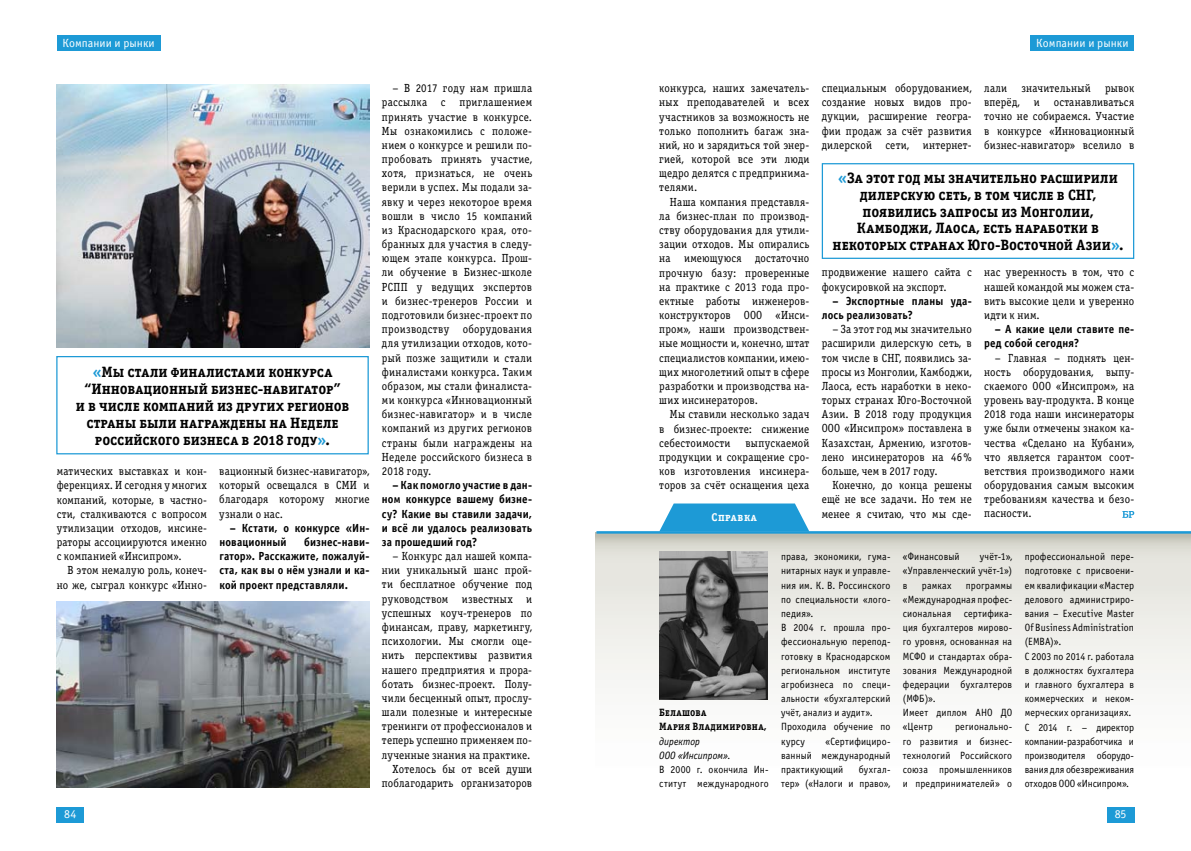
<style>
.page{position:relative;width:1191px;height:851px;background:#fff}
.page>*{position:absolute;margin:0;border:0;box-sizing:border-box;transform-origin:0 0}
.t1{font:15px/16.9px "Officina Serif Bold SCC";color:#000;text-align:center}
.t2{font:11.88px "Officina Sans Book C";color:#fff}
.t3{font:11.75px/14.1px "Officina Serif Book C";letter-spacing:.015em;color:#000;text-align:justify;scale:.93 1}
.t4{font:11.75px/14.1px "Officina Sans Bold C";letter-spacing:.015em;color:#000;scale:.93 1}
.t5{font:11.25px "Officina Serif Bold SCC";letter-spacing:.045em;color:#fff}
.t6{font:10.62px/14.1px "Officina Serif Bold SCC";letter-spacing:.03em;color:#000;scale:.94 1}
.t7{font:italic 10.62px/14.1px "Officina Sans Book C";color:#000;scale:.94 1}
.t8{font:10.5px/14.1px "Officina Sans Book C";letter-spacing:.01em;color:#000;scale:.94 1}
.s1{color:#1d9ad6}
</style>
<div class="page">
<div style="left:1030px;top:35px;width:104px;height:16px;background:#1d9ad6"></div>
<div style="left:1107px;top:806px;width:27px;height:16px;background:#1d9ad6"></div>
<div style="left:57px;top:806px;width:27px;height:16px;background:#1d9ad6"></div>
<svg style="left:595px;top:532px;width:596px;height:168px"></svg>
<hr style="left:596px;top:531px;width:595px;height:2px;background:#1d9ad6">
<svg style="left:659px;top:503px;width:150px;height:28px"></svg>
<div style="left:57px;top:35px;width:104px;height:16px;background:#1d9ad6"></div>
<svg style="left:1122px;top:511px;width:12px;height:7px"></svg>
<img style="left:659px;top:551px;width:108px;height:148px">
<div style="left:821px;top:163px;width:313px;height:96px;border:1px solid #1d9ad6"></div>
<img style="left:56px;top:85px;width:313px;height:262px">
<div style="left:56px;top:356px;width:313px;height:98px;border:1px solid #1d9ad6"></div>
<img style="left:57px;top:601px;width:312px;height:186px">
<p class="t2" style="left:62px;top:37px;width:94px">Компании и рынки</p>
<p class="t1" style="left:76px;top:363px;width:275px"><span class="s1">«</span>Мы стали финалистами конкурса “Инновационный бизнес-навигатор”<br>и в числе компаний из других регионов страны были награждены на Неделе российского бизнеса в 2018 году<span class="s1">»</span>.</p>
<p class="t3" style="left:57px;top:464px;width:163px">матических выставках и кон&shy;ференциях. И сегодня у многих компаний, которые, в частно&shy;сти, сталкиваются с вопросом утилизации отходов, инсине&shy;раторы ассоциируются именно с компанией «Инсипром».</p>
<p class="t3" style="left:57px;top:563px;width:163px;text-align:right">В этом немалую роль, конеч&shy;но же, сыграл конкурс «Инно-</p>
<p class="t3" style="left:219px;top:464px;width:163px">вационный бизнес-навигатор», который освещался в СМИ и благодаря которому многие узнали о нас.</p>
<p class="t4" style="left:219px;top:521px;width:163px;text-indent:11px">– Кстати, о конкурсе «Ин&shy;новационный</p>
<p class="t4" style="left:219px;top:535px;width:163px;text-align:justify;text-indent:85px">бизнес-нави&shy;гатор». Расскажите, пожалуй&shy;ста, как вы о нём узнали и ка&shy;кой проект представляли.</p>
<p class="t2" style="left:64px;top:807px;width:14px">84</p>
<p class="t3" style="left:382px;top:81px;width:163px;text-indent:11px">– В 2017 году нам пришла рассылка с приглашением принять участие в конкурсе.<br>Мы ознакомились с положе&shy;нием о конкурсе и решили по&shy;пробовать принять участие, хотя, признаться, не очень верили в успех. Мы подали за&shy;явку и через некоторое время вошли в число 15 компаний из Краснодарского края, ото&shy;бранных для участия в следу&shy;ющем этапе конкурса. Прош&shy;ли обучение в Бизнес-школе РСПП у ведущих экспертов и бизнес-тренеров России и подготовили бизнес-проект по производству оборудования для утилизации отходов, кото&shy;рый позже защитили и стали финалистами конкурса. Таким образом, мы стали финалиста&shy;ми конкурса «Инновационный бизнес-навигатор» и в числе компаний из других регионов страны были награждены на Неделе российского бизнеса в 2018 году.</p>
<p class="t4" style="left:382px;top:478px;width:163px;text-align:justify;text-indent:11px">– Как помогло участие в дан&shy;ном конкурсе вашему бизне&shy;су? Какие вы ставили задачи, и всё ли удалось реализовать за прошедший год?</p>
<p class="t3" style="left:382px;top:549px;width:163px;text-align:right">– Конкурс дал нашей компа&shy;нии уникальный шанс прой&shy;ти бесплатное обучение под руководством известных и успешных коуч-тренеров по финансам, праву, маркетингу, психологии. Мы смогли оце&shy;нить перспективы развития нашего предприятия и прора&shy;ботать бизнес-проект. Полу&shy;чили бесценный опыт, прослу&shy;шали полезные и интересные тренинги от профессионалов и теперь успешно применяем по&shy;лученные знания на практике.<br>Хотелось бы от всей души поблагодарить организаторов</p>
<p class="t2" style="left:1036px;top:37px;width:94px">Компании и рынки</p>
<p class="t3" style="left:659px;top:81px;width:163px">конкурса, наших замечатель&shy;ных преподавателей и всех участников за возможность не только пополнить багаж зна&shy;ний, но и зарядиться той энер&shy;гией, которой все эти люди щедро делятся с предпринима&shy;телями.</p>
<p class="t3" style="left:659px;top:195px;width:163px;text-indent:11px">Наша компания представля&shy;ла бизнес-план по производ&shy;ству оборудования для утили&shy;зации отходов. Мы опирались на имеющуюся достаточно прочную базу: проверенные на практике с 2013 года про&shy;ектные работы инженеров&shy;конструкторов ООО «Инси&shy;пром», наши производствен&shy;ные мощности и, конечно, штат специалистов компании, имею&shy;щих многолетний опыт в сфере разработки и производства на&shy;ших инсинераторов.</p>
<p class="t3" style="left:659px;top:407px;width:163px;text-indent:11px">Мы ставили несколько задач в бизнес-проекте: снижение себестоимости</p>
<p class="t3" style="left:659px;top:436px;width:163px;text-indent:86px">выпускаемой продукции и сокращение сро&shy;ков изготовления инсинера&shy;торов за счёт оснащения цеха</p>
<p class="t5" style="left:711px;top:510px;width:47px">Справка</p>
<p class="t3" style="left:821px;top:81px;width:163px">специальным оборудованием, создание новых видов про&shy;дукции, расширение геогра&shy;фии продаж за счёт развития дилерской сети, интернет-</p>
<p class="t3" style="left:984px;top:81px;width:163px">лали значительный рывок вперёд, и останавливаться точно не собираемся. Участие в конкурсе «Инновационный бизнес-навигатор» вселило в</p>
<p class="t1" style="left:832px;top:169px;width:292px"><span class="s1">«</span>За этот год мы значительно расширили дилерскую сеть, в том числе в СНГ, появились запросы из Монголии, Камбоджи, Лаоса, есть наработки в некоторых странах Юго-Восточной Азии<span class="s1">»</span>.</p>
<p class="t3" style="left:821px;top:266px;width:163px">продвижение нашего сайта с фокусировкой на экспорт.</p>
<p class="t4" style="left:821px;top:294px;width:163px;text-indent:11px">– Экспортные планы уда&shy;лось реализовать?</p>
<p class="t3" style="left:821px;top:322px;width:163px;text-indent:11px">– За этот год мы значительно расширили дилерскую сеть, в том числе в СНГ, появились за&shy;просы из Монголии, Камбоджи, Лаоса, есть наработки в неко&shy;торых странах Юго-Восточной Азии. В 2018 году продукция ООО «Инсипром» поставлена в Казахстан, Армению, изготов&shy;лено инсинераторов на 46% больше, чем в 2017 году.</p>
<p class="t3" style="left:821px;top:478px;width:163px;text-indent:11px">Конечно, до конца решены ещё не все задачи. Но тем не менее я считаю, что мы сде-</p>
<p class="t3" style="left:984px;top:265px;width:163px">нас уверенность в том, что с нашей командой мы можем ста&shy;вить высокие цели и уверенно идти к ним.</p>
<p class="t4" style="left:984px;top:322px;width:163px;text-indent:11px">– А какие цели ставите пе&shy;ред собой сегодня?</p>
<p class="t3" style="left:984px;top:350px;width:163px;text-indent:11px">– Главная – поднять цен&shy;ность оборудования, выпу&shy;скаемого ООО «Инсипром», на уровень вау-продукта. В конце 2018 года наши инсинераторы уже были отмечены знаком ка&shy;чества «Сделано на Кубани», что является гарантом соот&shy;ветствия производимого нами оборудования самым высоким требованиям качества и безо&shy;пасности.</p>
<p class="t6" style="left:659px;top:705px;width:115px">Белашова<br>Мария Владимировна,</p>
<p class="t7" style="left:659px;top:734px;width:78px">директор<br>ООО «Инсипром».</p>
<p class="t8" style="left:659px;top:762px;width:118px">В 2000 г. окончила Ин&shy;ститут международного</p>
<p class="t8" style="left:781px;top:549px;width:118px">права, экономики, гума&shy;нитарных наук и управле&shy;ния им. К. В. Россинского по специальности «лого&shy;педия».<br>В 2004 г. прошла про&shy;фессиональную перепод&shy;готовку в Краснодарском региональном институте агробизнеса по специ&shy;альности «бухгалтерский учёт, анализ и аудит».<br>Проходила обучение по курсу</p>
<p class="t8" style="left:781px;top:734px;width:118px;text-align:justify;text-indent:44px">«Сертифициро&shy;ванный международный практикующий</p>
<p class="t8" style="left:781px;top:762px;width:118px;text-align:right">бухгал-<br>тер» («Налоги и право»,</p>
<p class="t8" style="left:903px;top:550px;width:62px">«Финансовый</p>
<p class="t8" style="left:903px;top:550px;width:118px;text-align:justify;text-indent:77px">учёт-1», «Управленческий учёт‑1») в</p>
<p class="t8" style="left:903px;top:578px;width:118px;text-indent:63px">программы «Международная профес&shy;сиональная сертифика&shy;ция бухгалтеров мирово&shy;го уровня, основанная на<br>МСФО и стандартах обра&shy;зования Международной федерации бухгалтеров (МФБ)».<br>Имеет диплом АНО ДО «Центр</p>
<p class="t8" style="left:922px;top:578px;width:33px">рамках</p>
<p class="t8" style="left:903px;top:720px;width:118px;text-align:justify;text-indent:52px">регионально&shy;го развития и бизнес&shy;технологий Российского союза промышленников и предпринимателей» о</p>
<p class="t8" style="left:1024px;top:550px;width:118px">профессиональной пере&shy;подготовке с присвоени&shy;ем квалификации «Мастер делового администриро&shy;вания – Executive Master<br>Of Business Administration (EMBA)».<br>С 2003 по 2014 г. работала в должностях бухгалтера и главного бухгалтера в коммерческих и неком&shy;мерческих организациях.<br>С 2014 г. – директор компании-разработчика и производителя оборудо&shy;вания для обезвреживания отходов ООО «Инсипром».</p>
<p class="t2" style="left:1114px;top:807px;width:13px">85</p>
</div>
